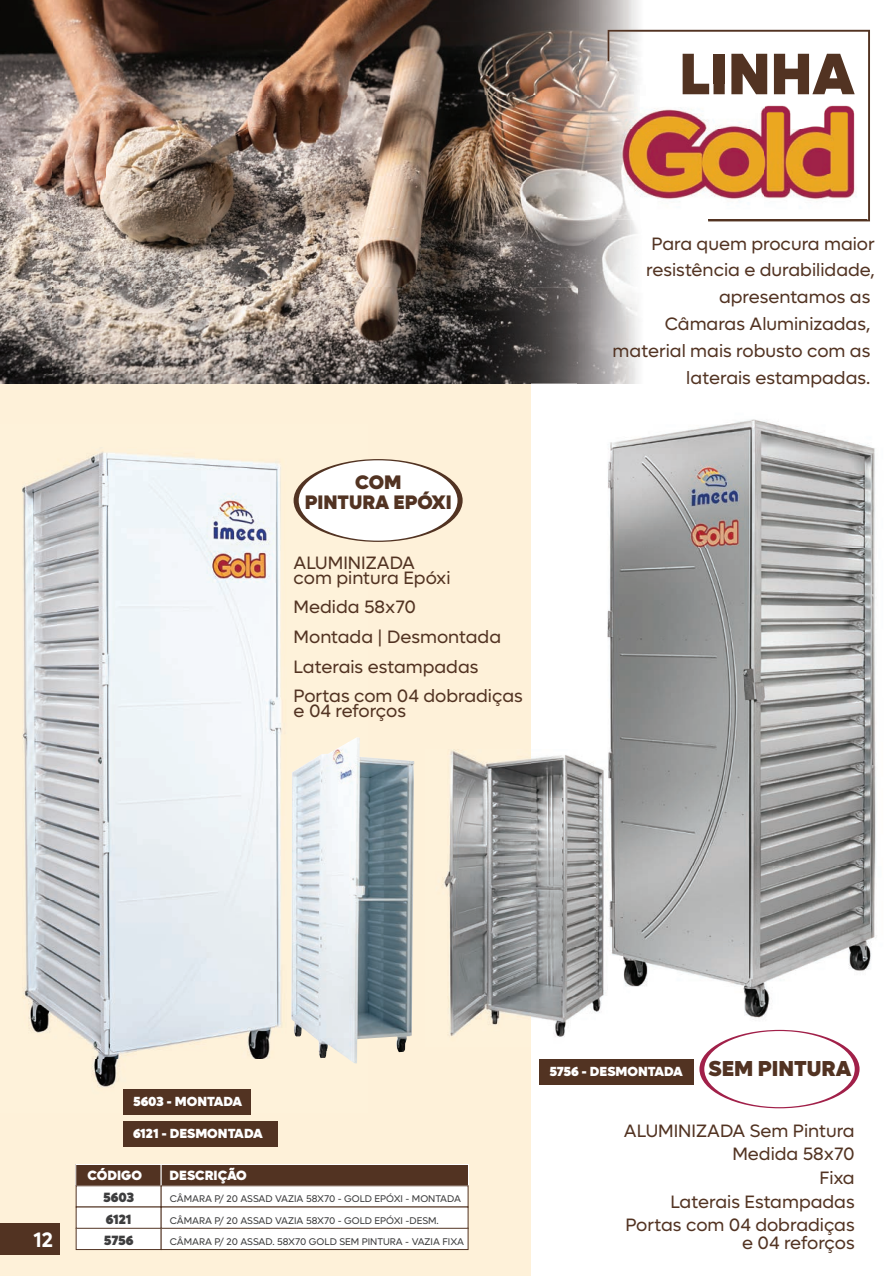
<style>
.page{position:relative;width:893px;height:1276px;background:#fff}
.page>*{position:absolute;margin:0;border:0;box-sizing:border-box;transform-origin:0 0}
.t1{font:900 58.65px "Lufga";color:#523322}
.t2{font:900 21.75px "Lufga";color:#523322}
.t3{font:600 21px "Lufga";color:#fff}
.t4{font:900 19.65px/19.6px "Lufga";color:#523322;text-align:center}
.t5{font:18px/26.8px "Lufga";color:#523322}
.t6{font:900 13.5px "Lufga";color:#fff}
.t7{font:900 13.5px "Lufga";letter-spacing:-.005em;color:#3e3e3f}
.t8{font:900 13.2px "Lufga";color:#fff}
.t9{font:9.75px "Lufga";color:#3e3e3f}
</style>
<div class="page">
<div style="left:0;top:374px;width:531px;height:902px;background:#fef1d9"></div>
<img style="left:53px;top:0;width:630px;height:96px">
<img style="left:0;top:0;width:53px;height:374px">
<img style="left:105px;top:96px;width:502px;height:96px">
<img style="left:52px;top:96px;width:53px;height:192px">
<img style="left:105px;top:192px;width:526px;height:96px">
<img style="left:473px;top:288px;width:166px;height:96px">
<img style="left:52px;top:288px;width:421px;height:86px">
<img style="left:0;top:374px;width:531px;height:10px">
<img style="left:22px;top:452px;width:343px;height:635px">
<img style="left:607px;top:419px;width:269px;height:447px">
<img style="left:622px;top:866px;width:254px;height:152px">
<img style="left:531px;top:755px;width:65px;height:241px">
<img style="left:531px;top:996px;width:65px;height:41px">
<img style="left:444px;top:749px;width:87px;height:287px">
<img style="left:596px;top:749px;width:26px;height:264px">
<div style="left:76px;top:1228px;width:85px;height:21px;background:#fff"></div>
<div style="left:76px;top:1228px;width:85px;height:21px;border:1px solid #523322"></div>
<div style="left:161px;top:1228px;width:307px;height:21px;background:#fff"></div>
<div style="left:161px;top:1228px;width:307px;height:21px;border:1px solid #523322"></div>
<div style="left:76px;top:1164px;width:85px;height:21px;background:#523322"></div>
<div style="left:76px;top:1164px;width:85px;height:22px;border:1px solid #fff"></div>
<div style="left:76px;top:1185px;width:85px;height:22px;background:#fff"></div>
<div style="left:76px;top:1185px;width:85px;height:22px;border:1px solid #523322"></div>
<div style="left:76px;top:1207px;width:85px;height:21px;background:#fff"></div>
<div style="left:161px;top:1164px;width:307px;height:21px;background:#523322"></div>
<div style="left:161px;top:1164px;width:308px;height:22px;border:1px solid #fff"></div>
<div style="left:161px;top:1185px;width:307px;height:22px;background:#fff"></div>
<div style="left:161px;top:1185px;width:307px;height:22px;border:1px solid #523322"></div>
<div style="left:161px;top:1207px;width:307px;height:21px;background:#fff"></div>
<div style="left:123px;top:1089px;width:128px;height:26px;background:#523322"></div>
<div style="left:123px;top:1121px;width:154px;height:25px;background:#523322"></div>
<div style="left:539px;top:1058px;width:155px;height:26px;background:#523322"></div>
<svg style="left:607px;top:30px;width:263px;height:191px"></svg>
<img style="left:612px;top:85px;width:255px;height:135px">
<img style="left:708px;top:219px;width:159px;height:1px">
<img style="left:683px;top:85px;width:172px;height:9px">
<svg style="left:294px;top:459px;width:169px;height:83px"></svg>
<div style="left:299px;top:460px;width:158px;height:80px;background:#fff;border-radius:50%"></div>
<svg style="left:699px;top:1030px;width:160px;height:78px"></svg>
<div style="left:704px;top:1031px;width:151px;height:76px;background:#fff;border-radius:50%"></div>
<div style="left:0;top:1223px;width:60px;height:31px;background:#523322"></div>
<img style="left:291px;top:737px;width:123px;height:326px">
<p class="t4" style="left:305px;top:473px;width:148px">COM<br>PINTURA EPÓXI</p>
<p class="t5" style="left:294px;top:555px;width:159px;line-height:14.9px">ALUMINIZADA com pintura Epóxi</p>
<p class="t5" style="left:294px;top:592px;width:231px;line-height:29.7px">Medida 58x70<br>Montada | Desmontada<br>Laterais estampadas<br>Portas com 04 dobradiças</p>
<p class="t5" style="left:294px;top:697px;width:114px">e 04 reforços</p>
<h1 class="t1" style="left:679px;top:38px;width:177px">LINHA</h1>
<p class="t5" style="left:612px;top:230px;width:264px;text-align:right">Para quem procura maior resistência e durabilidade, apresentamos as<br>Câmaras Aluminizadas, material mais robusto com as laterais estampadas.</p>
<p class="t3" style="left:34px;top:1227px;width:21px">12</p>
<p class="t8" style="left:133px;top:1093px;width:111px">5603 - MONTADA</p>
<p class="t8" style="left:133px;top:1125px;width:131px">6121 - DESMONTADA</p>
<p class="t6" style="left:88px;top:1167px;width:56px">CÓDIGO</p>
<p class="t6" style="left:170px;top:1167px;width:79px">DESCRIÇÃO</p>
<p class="t7" style="left:103px;top:1189px;width:32px">5603</p>
<p class="t9" style="left:170px;top:1193px;width:293px">CÂMARA P/ 20 ASSAD VAZIA 58X70 - GOLD EPÓXI - MONTADA</p>
<p class="t7" style="left:106px;top:1210px;width:27px">6121</p>
<p class="t9" style="left:170px;top:1214px;width:271px">CÂMARA P/ 20 ASSAD VAZIA 58X70 - GOLD EPÓXI -DESM.</p>
<p class="t7" style="left:104px;top:1232px;width:31px">5756</p>
<p class="t9" style="left:170px;top:1236px;width:296px">CÂMARA P/ 20 ASSAD. 58X70 GOLD SEM PINTURA - VAZIA FIXA</p>
<p class="t8" style="left:549px;top:1063px;width:135px">5756 - DESMONTADA</p>
<p class="t2" style="left:708px;top:1055px;width:144px">SEM PINTURA</p>
<p class="t5" style="left:624px;top:1118px;width:232px;line-height:23.7px;text-align:right">ALUMINIZADA Sem Pintura<br>Medida 58x70<br>Fixa<br>Laterais Estampadas<br>Portas com 04 dobradiças</p>
<p class="t5" style="left:742px;top:1229px;width:114px">e 04 reforços</p>
</div>
